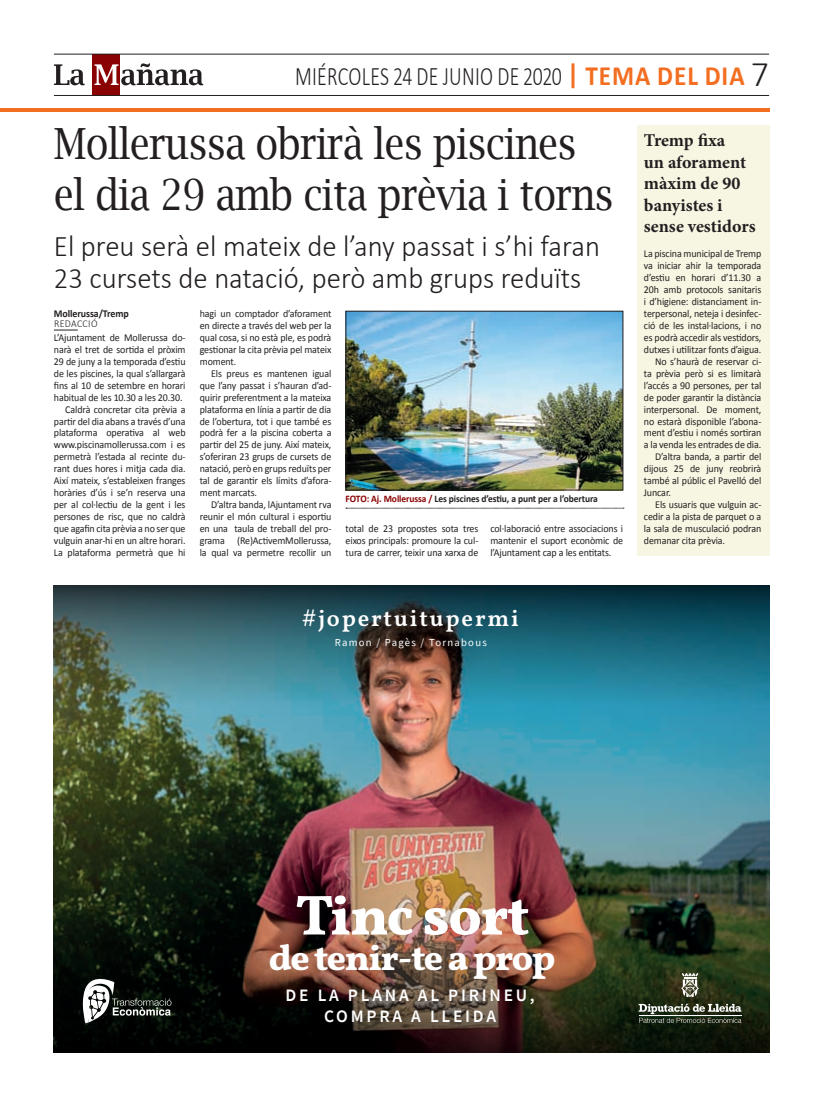
<style>
.page{position:relative;width:823px;height:1106px;background:#fff}
.page>*{position:absolute;margin:0;border:0;box-sizing:border-box;transform-origin:0 0}
.t1{font:79px "Myriad Pro";color:#fff}
.t2{font:800 56.6px "Vollkorn";letter-spacing:-.025em;color:#fff}
.t3{font:43px/51.6px "Lucida Bright";letter-spacing:-.02em;color:#231f20;scale:.88 1}
.t4{font:800 36.6px "Vollkorn";letter-spacing:-.04em;color:#fff}
.t5{font:300 30px/32px "Calibri";color:#231f20;scale:.96 1}
.t6{font:300 26.8px "Calibri";letter-spacing:.015em;color:#231f20;scale:.74 1}
.t7{font:600 23.3px "Vollkorn";letter-spacing:.08em;color:#fff}
.t8{font:700 18px/21.6px "Minion Pro";color:#231f20}
.t9{font:600 17.4px/21.3px "Source Sans Pro";letter-spacing:.16em;color:#fff;text-align:center}
.t10{font:10.7px "Source Sans Pro";letter-spacing:.12em;color:#fff}
.t11{font:10.5px/11.9px "Calibri";letter-spacing:-.01em;color:#231f20;text-align:justify;scale:.95 1}
.t12{font:700 10.5px/10px "Calibri";letter-spacing:-.01em;color:#231f20;scale:.95 1}
.t13{font:700 10px "Calibri";letter-spacing:-.01em;color:#231f20;scale:.95 1}
.s1{font-weight:700;font-size:28px;color:#f36e21}
.s2{font-size:36px}
.s3{font-weight:300}
.s4{color:#8b0202}
</style>
<div class="page">
<svg style="left:54px;top:330px;width:24px;height:1px"></svg>
<svg style="left:346px;top:508px;width:277px;height:1px"></svg>
<img style="left:347px;top:313px;width:273px;height:175px">
<div style="left:345px;top:311px;width:277px;height:179px;border:1px solid #231f20"></div>
<div style="left:93px;top:54px;width:27px;height:41px;background:#8b0202"></div>
<svg style="left:94px;top:63px;width:109px;height:22px"></svg>
<svg style="left:54px;top:64px;width:31px;height:21px"></svg>
<hr style="left:54px;top:95px;width:714px;height:1px;background:#231f20">
<hr style="left:54px;top:54px;width:714px;height:1px;background:#231f20">
<hr style="left:0;top:108px;width:768px;height:3px;background:#f36e21">
<div style="left:637px;top:126px;width:132px;height:430px;background:#f7f6e3"></div>
<img style="left:54px;top:705px;width:714px;height:164px">
<img style="left:54px;top:586px;width:714px;height:119px">
<img style="left:54px;top:869px;width:714px;height:183px">
<svg style="left:638px;top:1003px;width:103px;height:20px"></svg>
<svg style="left:680px;top:973px;width:18px;height:24px"></svg>
<hr style="left:638px;top:1015px;width:103px;height:1px;background:#fff">
<svg style="left:80px;top:970px;width:91px;height:53px"></svg>
<p class="t6" style="left:295px;top:60px;width:641px">mi ércoles 24 de junio de 2020 <span class="s1">| tema del dia</span> <span class="s2">7</span></p>
<p class="t3" style="left:54px;top:117px;width:637px">Mollerussa obrirà les piscines el dia 29 amb cita prèvia i torns</p>
<p class="t5" style="left:54px;top:228px;width:570px">El preu serà el mateix de l’any passat i s’hi faran<br>23 cursets de natació, però amb grups reduïts</p>
<p class="t12" style="left:54px;top:308px;width:80px">Mollerussa/Tremp<br><span class="s3">RedaccIÓ</span></p>
<p class="t11" style="left:54px;top:331px;width:140px;text-align:right">L’Ajuntament de Mollerussa do&shy;narà el tret de sortida el pròxim<br>29 de juny a la temporada d’estiu de les piscines, la qual s’allargarà fins al 10 de setembre en horari habitual de les 10.30 a les 20.30.<br>Caldrà concretar cita prèvia a partir del dia abans a través d’una plataforma operativa al web www.piscinamollerussa.com i es permetrà l’estada al recinte du&shy;rant dues hores i mitja cada dia.<br>Així mateix, s’estableixen franges horàries d’ús i se’n reserva una per al col·lectiu de la gent i les persones de risc, que no caldrà que agafin cita prèvia a no ser que vulguin anar-hi en un altre horari.<br>La plataforma permetrà que hi</p>
<p class="t11" style="left:200px;top:307px;width:140px">hagi un comptador d’aforament</p>
<p class="t11" style="left:200px;top:319px;width:140px">en directe a través del web per la</p>
<p class="t11" style="left:200px;top:331px;width:140px">qual cosa, si no està ple, es podrà</p>
<p class="t11" style="left:200px;top:343px;width:140px">gestionar la cita prèvia pel mateix</p>
<p class="t11" style="left:200px;top:355px;width:40px">moment.</p>
<p class="t11" style="left:211px;top:367px;width:128px">Els preus es mantenen igual</p>
<p class="t11" style="left:200px;top:379px;width:140px">que l’any passat i s’hauran d’ad-</p>
<p class="t11" style="left:200px;top:391px;width:140px">quirir preferentment a la mateixa</p>
<p class="t11" style="left:200px;top:403px;width:140px">plataforma en línia a partir de dia</p>
<p class="t11" style="left:200px;top:415px;width:140px">de l’obertura, tot i que també es</p>
<p class="t11" style="left:200px;top:427px;width:140px">podrà fer a la piscina coberta a</p>
<p class="t11" style="left:200px;top:439px;width:140px">partir del 25 de juny. Així mateix,</p>
<p class="t11" style="left:200px;top:451px;width:140px">s’oferiran 23 grups de cursets de</p>
<p class="t11" style="left:200px;top:463px;width:140px">natació, però en grups reduïts per</p>
<p class="t11" style="left:200px;top:475px;width:140px">tal de garantir els límits d’afora-</p>
<p class="t11" style="left:200px;top:487px;width:62px">ment marcats.</p>
<p class="t11" style="left:211px;top:499px;width:128px">D’altra banda, lAjuntament rva</p>
<p class="t11" style="left:200px;top:511px;width:140px">reunir el món cultural i esportiu</p>
<p class="t11" style="left:200px;top:522px;width:140px">en una taula de treball del pro-</p>
<p class="t11" style="left:200px;top:534px;width:140px">grama (Re)ActivemMollerussa,</p>
<p class="t11" style="left:200px;top:546px;width:140px">la qual va permetre recollir un</p>
<p class="t13" style="left:345px;top:492px;width:267px"><span class="s4">FOTO: Aj. Mollerussa /</span> Les piscines d’estiu, a punt per a l’obertura</p>
<p class="t11" style="left:345px;top:522px;width:141px">total de 23 propostes sota tres eixos principals: promoure la cul&shy;tura de carrer, teixir una xarxa de</p>
<p class="t11" style="left:490px;top:522px;width:141px">col·laboració entre associacions i mantenir el suport econòmic de l’Ajuntament cap a les entitats.</p>
<p class="t1" style="left:261px;top:567px;width:313px">mitja pag</p>
<p class="t7" style="left:302px;top:601px;width:218px">#jopertuitupermi</p>
<p class="t10" style="left:334px;top:635px;width:153px">Ramon / Pagès / Tornabous</p>
<p class="t8" style="left:643px;top:129px;width:113px">Tremp fixa<br>un aforament màxim de 90 banyistes i sense vestidors</p>
<p class="t11" style="left:643px;top:248px;width:125px">La piscina municipal de Tremp</p>
<p class="t11" style="left:643px;top:260px;width:125px">va iniciar ahir la temporada</p>
<p class="t11" style="left:643px;top:272px;width:125px">d’estiu en horari d’11.30 a</p>
<p class="t11" style="left:643px;top:283px;width:125px">20h amb protocols sanitaris</p>
<p class="t11" style="left:643px;top:295px;width:125px">i d’higiene: distanciament in-</p>
<p class="t11" style="left:643px;top:307px;width:125px">terpersonal, neteja i desinfec-</p>
<p class="t11" style="left:643px;top:319px;width:125px">ció de les instal·lacions, i no</p>
<p class="t11" style="left:643px;top:331px;width:125px">es podrà accedir als vestidors,</p>
<p class="t11" style="left:643px;top:343px;width:125px">dutxes i utilitzar fonts d’aigua.</p>
<p class="t11" style="left:655px;top:355px;width:113px">No s’haurà de reservar ci-</p>
<p class="t11" style="left:643px;top:367px;width:125px">ta prèvia però si es limitarà</p>
<p class="t11" style="left:643px;top:379px;width:125px">l’accés a 90 persones, per tal</p>
<p class="t11" style="left:643px;top:391px;width:125px">de poder garantir la distància</p>
<p class="t11" style="left:643px;top:403px;width:125px">interpersonal. De moment,</p>
<p class="t11" style="left:643px;top:415px;width:125px">no estarà disponible l’abona-</p>
<p class="t11" style="left:643px;top:427px;width:125px">ment d’estiu i només sortiran</p>
<p class="t11" style="left:643px;top:439px;width:125px">a la venda les entrades de dia.</p>
<p class="t11" style="left:655px;top:451px;width:113px">D’altra banda, a partir del</p>
<p class="t11" style="left:643px;top:463px;width:125px">dijous 25 de juny reobrirà</p>
<p class="t11" style="left:643px;top:475px;width:125px">també al públic el Pavelló del</p>
<p class="t11" style="left:643px;top:487px;width:30px">Juncar.</p>
<p class="t11" style="left:655px;top:499px;width:113px">Els usuaris que vulguin ac-</p>
<p class="t11" style="left:643px;top:511px;width:125px">cedir a la pista de parquet o a</p>
<p class="t11" style="left:643px;top:522px;width:125px">la sala de musculació podran</p>
<p class="t11" style="left:643px;top:534px;width:87px">demanar cita prèvia.</p>
<p class="t2" style="left:295px;top:873px;width:235px">Tinc sort</p>
<p class="t4" style="left:269px;top:930px;width:288px">de tenir-te a prop</p>
<p class="t9" style="left:285px;top:984px;width:250px">DE LA PLANA AL PIRINEU,<br>COMPRA A LLEIDA</p>
</div>
